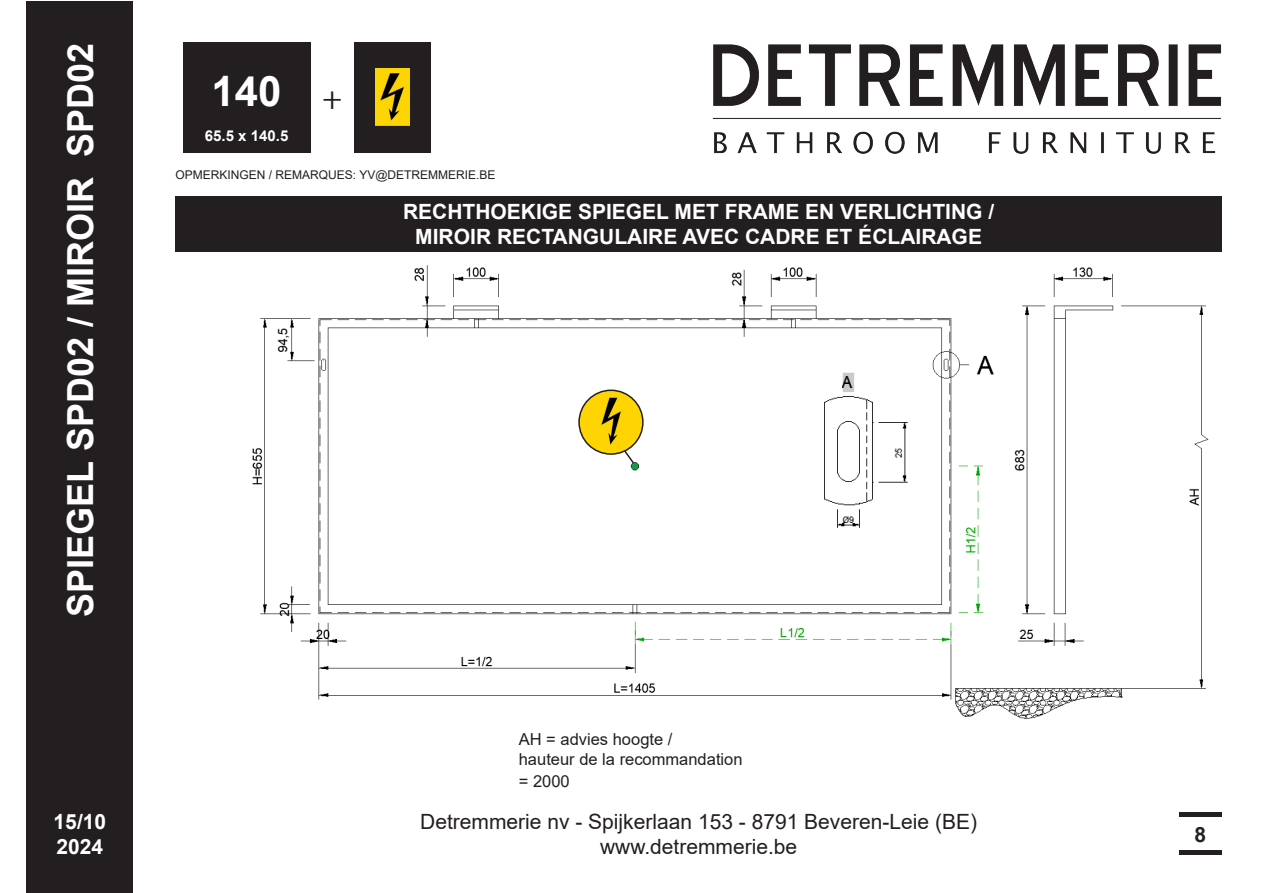
<style>
.page{position:relative;width:1263px;height:893px;background:#fff}
.page>*{position:absolute;margin:0;border:0;box-sizing:border-box;transform-origin:0 0}
.t1{font:700 42px "Arial";color:#fff}
.t2{font:700 36px "Arial";color:#fff}
.t3{font:36px "Minion Pro";color:#231f20}
.t4{font:700 21px/25.2px "Arial";color:#fff}
.t5{font:21px/25.2px "Arial";color:#231f20;text-align:center}
.t6{font:700 21px "Arial";color:#231f20}
.t7{font:16.5px/21.6px "Arial";color:#231f20}
.t8{font:700 15px "Arial";color:#fff}
.t9{font:12px "Arial";color:#231f20}
</style>
<div class="page">
<div style="left:27px;top:1px;width:106px;height:892px;background:#231f20"></div>
<img style="left:712px;top:44px;width:510px;height:110px">
<div style="left:176px;top:196px;width:1046px;height:55px;background:#231f20"></div>
<hr style="left:1179px;top:813px;width:43px;height:4px;background:#231f20">
<hr style="left:1179px;top:851px;width:43px;height:4px;background:#231f20">
<div style="left:183px;top:43px;width:127px;height:110px;background:#231f20"></div>
<img style="left:252px;top:265px;width:957px;height:454px">
<img style="left:813px;top:364px;width:98px;height:175px">
<div style="left:579px;top:390px;width:64px;height:64px;background:#fed403;border-radius:50%"></div>
<div style="left:578px;top:390px;width:66px;height:65px;border:2px solid #231f20;border-radius:50%"></div>
<svg style="left:623px;top:449px;width:12px;height:16px"></svg>
<img style="left:601px;top:397px;width:20px;height:48px">
<div style="left:354px;top:43px;width:77px;height:110px;background:#231f20"></div>
<img style="left:375px;top:68px;width:35px;height:58px">
<h2 class="t2" style="left:55px;top:617px;width:575px;rotate:-90deg">SPIEGEL SPD02 / MIROIR SPD02</h2>
<p class="t4" style="left:54px;top:809px;width:54px">15/10<br>2024</p>
<p class="t1" style="left:212px;top:61px;width:72px">140</p>
<p class="t8" style="left:205px;top:125px;width:85px">65.5 x 140.5</p>
<p class="t3" style="left:322px;top:73px;width:22px">+</p>
<p class="t9" style="left:176px;top:167px;width:322px">OPMERKINGEN / REMARQUES: YV@DETREMMERIE.BE</p>
<p class="t4" style="left:403px;top:199px;width:593px;text-align:center">RECHTHOEKIGE SPIEGEL MET FRAME EN VERLICHTING /<br>MIROIR RECTANGULAIRE AVEC CADRE ET ÉCLAIRAGE</p>
<p class="t7" style="left:519px;top:729px;width:155px">AH = advies hoogte /</p>
<p class="t7" style="left:519px;top:748px;width:225px">hauteur de la recommandation = 2000</p>
<p class="t5" style="left:420px;top:809px;width:558px">Detremmerie nv - Spijkerlaan 153 - 8791 Beveren-Leie (BE) www.detremmerie.be</p>
<p class="t6" style="left:1194px;top:819px;width:13px">8</p>
</div>
